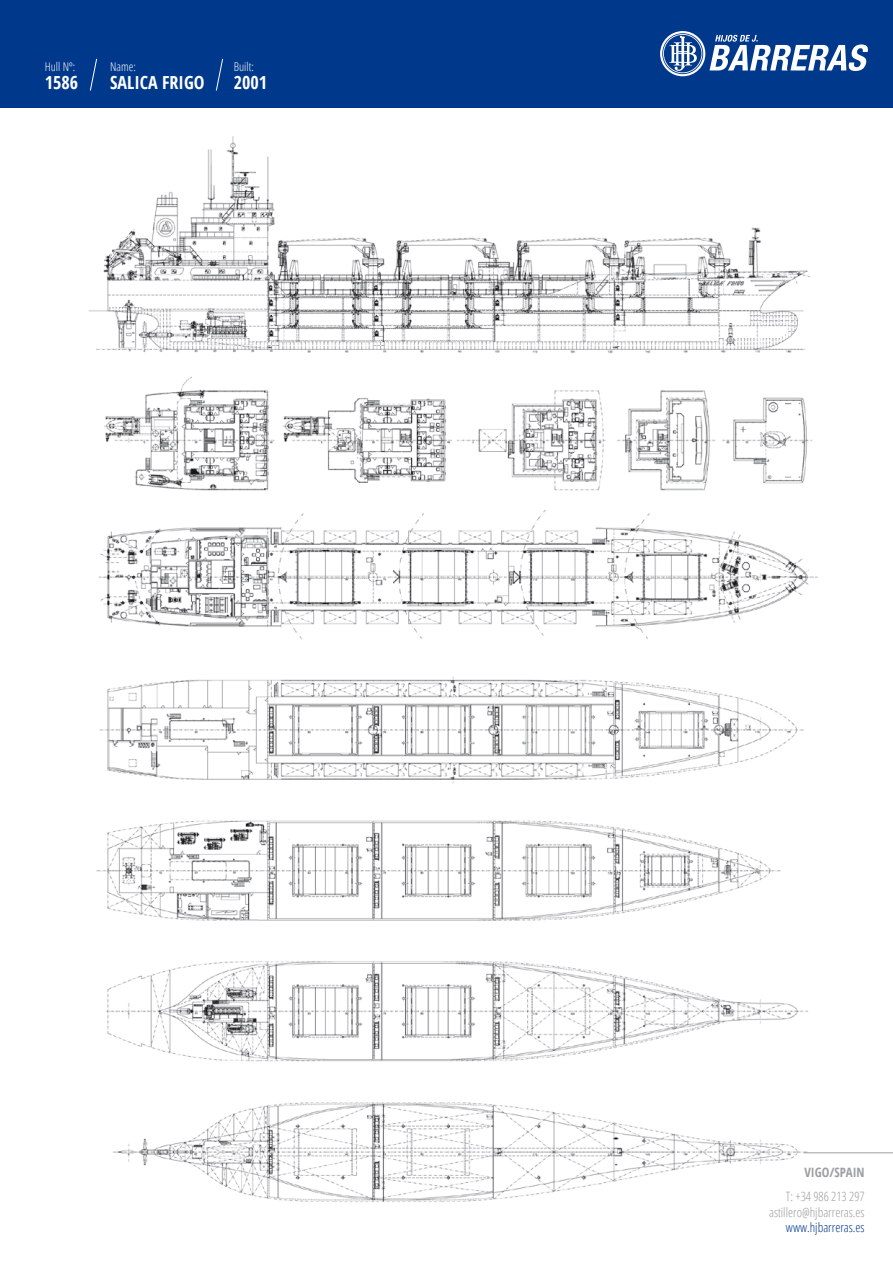
<style>
.page{position:relative;width:893px;height:1263px;background:#fff}
.page>*{position:absolute;margin:0;border:0;box-sizing:border-box;transform-origin:0 0}
.t1{font:700 condensed 18px "Open Sans";color:#fff}
.t2{font:300 condensed 12.9px/15.6px "Open Sans";color:#9c9e9f;text-align:right}
.t3{font:300 condensed 12.9px "Open Sans";color:#00388c}
.t4{font:700 condensed 12.9px "Open Sans";color:#9c9e9f}
.t5{font:300 condensed 12px "Open Sans";color:#fff}
</style>
<div class="page">
<img style="left:89px;top:136px;width:752px;height:1066px">
<div style="left:0;top:0;width:892px;height:108px;background:#00388c"></div>
<hr style="left:803px;top:1153px;width:89px;height:1px;background:#9c9e9f">
<svg style="left:89px;top:58px;width:9px;height:33px"></svg>
<svg style="left:215px;top:58px;width:8px;height:33px"></svg>
<svg style="left:660px;top:31px;width:208px;height:45px"></svg>
<p class="t5" style="left:45px;top:58px;width:32px">Hull Nº:</p>
<h1 class="t1" style="left:45px;top:70px;width:35px">1586</h1>
<p class="t5" style="left:110px;top:58px;width:27px">Name:</p>
<h1 class="t1" style="left:110px;top:70px;width:96px">SALICA FRIGO</h1>
<p class="t5" style="left:234px;top:58px;width:22px">Built:</p>
<h1 class="t1" style="left:234px;top:70px;width:35px">2001</h1>
<p class="t4" style="left:804px;top:1163px;width:62px">VIGO/SPAIN</p>
<p class="t2" style="left:769px;top:1188px;width:97px">T: +34 986 213 297 astillero@hjbarreras.es</p>
<p class="t3" style="left:786px;top:1219px;width:80px">www.hjbarreras.es</p>
</div>
